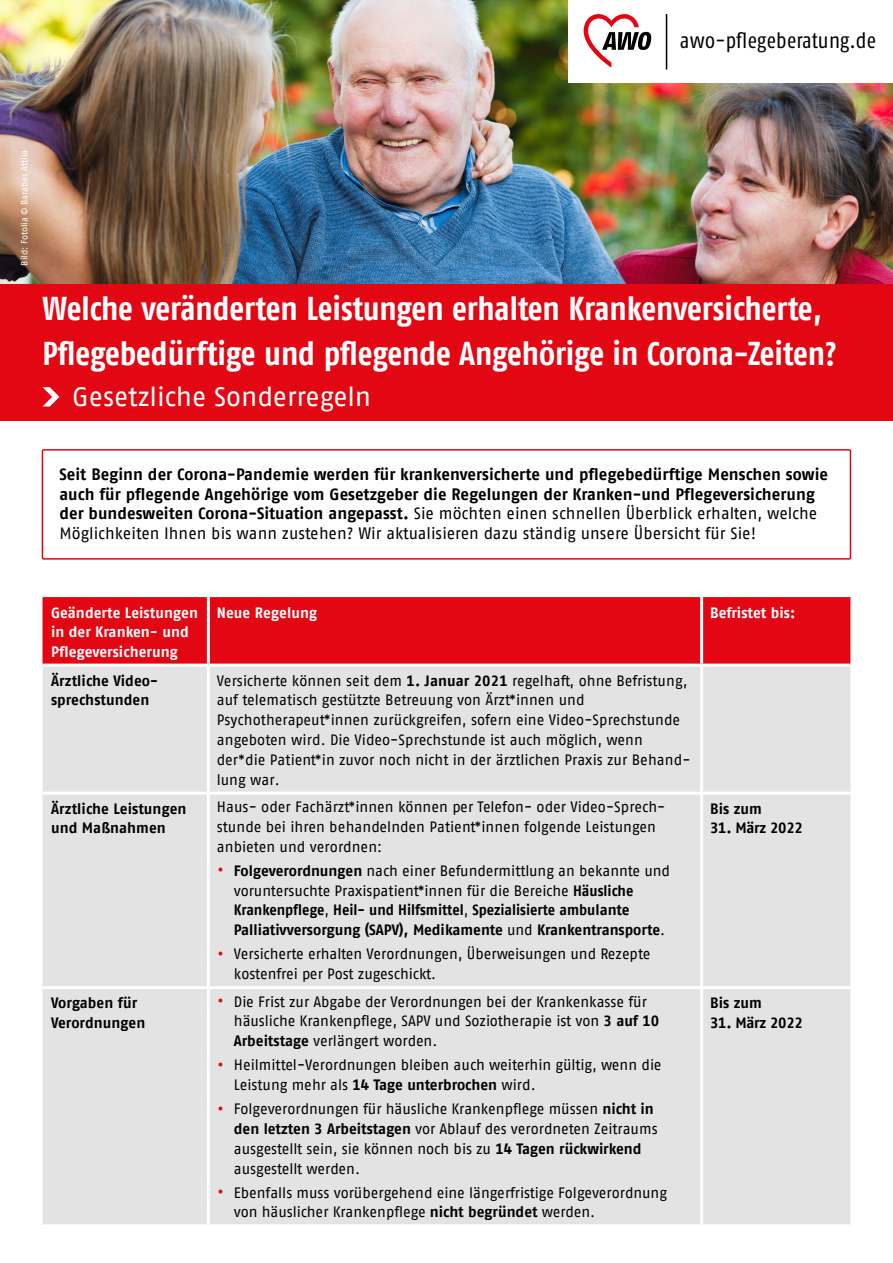
<style>
.page{position:relative;width:893px;height:1263px;background:#fff}
.page>*{position:absolute;margin:0;border:0;box-sizing:border-box;transform-origin:0 0}
.Titel_24_28{font:700 33px/45.6px "AWO Fago Cond";color:#fff}
.Untertitel{font:27px "AWO Fago Office";color:#fff}
.t1{font:21.9px "Fago Co";letter-spacing:.015em;color:#000}
.P_copy_11_14_Einganskasten{font:700 16.5px/19.5px "AWO Fago Office";color:#000}
.P_Tabelle{font:15px/19.8px "AWO Fago Office";color:#000}
.P_Tabelle-2{font:700 15px/19.8px "AWO Fago Office";color:#000}
.P_Tabellenkopf{font:700 15px/19.5px "AWO Fago Office";color:#fff}
.P_Tabelle-3{font:700 15px "AWO Fago Office";letter-spacing:-.02em;color:#000}
.t2{font:9px "AWO Fago Office";color:#fff}
.s1{font-weight:400}
.s2{font-weight:700}
.s3{font-weight:400;font-size:19.5px;color:#e30613}
.s4{font-size:19.5px;color:#e30613}
</style>
<div class="page">
<img style="left:0;top:0;width:893px;height:285px">
<div style="left:0;top:285px;width:893px;height:136px;background:#e30613"></div>
<div style="left:568px;top:0;width:325px;height:83px;background:#fff"></div>
<svg style="left:43px;top:387px;width:16px;height:19px"></svg>
<svg style="left:584px;top:14px;width:67px;height:54px"></svg>
<hr style="left:666px;top:14px;width:1px;height:56px;background:#000">
<div style="left:42px;top:449px;width:809px;height:111px;border:2px solid #e30613"></div>
<div style="left:43px;top:597px;width:807px;height:67px;background:#e30613"></div>
<div style="left:43px;top:667px;width:807px;height:557px;background:#e3e3e3"></div>
<hr style="left:700px;top:597px;width:3px;height:67px;background:#fff">
<hr style="left:207px;top:667px;width:3px;height:125px;background:#fff">
<hr style="left:700px;top:667px;width:3px;height:125px;background:#fff">
<hr style="left:43px;top:792px;width:165px;height:3px;background:#fff">
<hr style="left:702px;top:792px;width:148px;height:3px;background:#fff">
<hr style="left:43px;top:986px;width:165px;height:3px;background:#fff">
<hr style="left:207px;top:989px;width:3px;height:235px;background:#fff">
<hr style="left:702px;top:986px;width:148px;height:3px;background:#fff">
<hr style="left:700px;top:989px;width:3px;height:235px;background:#fff">
<hr style="left:207px;top:597px;width:3px;height:67px;background:#fff">
<hr style="left:208px;top:792px;width:494px;height:3px;background:#fff">
<hr style="left:207px;top:795px;width:3px;height:191px;background:#fff">
<hr style="left:700px;top:795px;width:3px;height:191px;background:#fff">
<hr style="left:208px;top:986px;width:494px;height:3px;background:#fff">
<p class="t1" style="left:680px;top:28px;width:198px">awo-pflegeberatung.de</p>
<p class="t2" style="left:19px;top:266px;width:117px;rotate:-90deg">Bild: Fotolia © Barabas Attila</p>
<h1 class="Titel_24_28" style="left:43px;top:285px;width:795px">Welche veränderten Leistungen erhalten Krankenversicherte,<br>Pflegebedürftige und pflegende Angehörige in Corona-Zeiten?</h1>
<p class="Untertitel" style="left:72px;top:381px;width:300px">Gesetzliche Sonderregeln</p>
<p class="P_copy_11_14_Einganskasten" style="left:59px;top:464px;width:770px">Seit Beginn der Corona-Pandemie werden für krankenversicherte und pflegebedürftige Menschen sowie auch für pflegende Angehörige vom Gesetzgeber die Regelungen der Kranken-und Pflegeversicherung der bundesweiten Corona-Situation angepasst. <span class="s1">Sie möchten einen schnellen Überblick erhalten, welche Möglichkeiten Ihnen bis wann zustehen? Wir aktualisieren dazu ständig unsere Übersicht für Sie!</span></p>
<p class="P_Tabellenkopf" style="left:51px;top:602px;width:148px">Geänderte Leistungen in der Kranken- und<br>Pflegeversicherung</p>
<p class="P_Tabellenkopf" style="left:217px;top:602px;width:102px">Neue Regelung</p>
<p class="P_Tabellenkopf" style="left:710px;top:602px;width:87px">Befristet bis:</p>
<p class="P_Tabelle-2" style="left:51px;top:670px;width:106px">Ärztliche Video&shy;sprechstunden</p>
<p class="P_Tabelle" style="left:217px;top:670px;width:475px">Versicherte können seit dem <span class="s2">1. Januar 2021</span> regelhaft, ohne Befristung, auf telematisch gestützte Betreuung von Ärzt*innen und Psychotherapeut*innen zurückgreifen, sofern eine Video-Sprechstunde angeboten wird. Die Video-Sprechstunde ist auch möglich, wenn der*die Patient*in zuvor noch nicht in der ärztlichen Praxis zur Behand&shy;lung war.</p>
<p class="P_Tabelle-2" style="left:51px;top:798px;width:137px">Ärztliche Leistungen und Maßnahmen</p>
<p class="P_Tabelle" style="left:217px;top:797px;width:450px">Haus- oder Fachärzt*innen können per Telefon- oder Video-Sprech&shy;stunde bei ihren behandelnden Patient*innen folgende Leistungen anbieten und verordnen:</p>
<p class="P_Tabelle-2" style="left:234px;top:860px;width:438px;text-indent:-17px"><span class="s3">•</span> Folgeverordnungen <span class="s1">nach einer Befundermittlung an bekannte und voruntersuchte Praxispatient*innen für die Bereiche</span> Häusliche Krankenpflege<span class="s1">,</span> Heil- und Hilfsmittel<span class="s1">,</span> Spezialisierte ambulante Palliativversorgung (SAPV), Medikamente <span class="s1">und</span> Krankentransporte<span class="s1">.</span></p>
<p class="P_Tabelle" style="left:234px;top:944px;width:418px;text-indent:-17px"><span class="s4">•</span> Versicherte erhalten Verordnungen, Überweisungen und Rezepte kostenfrei per Post zugeschickt.</p>
<p class="P_Tabelle-2" style="left:710px;top:798px;width:53px">Bis zum</p>
<p class="P_Tabelle-3" style="left:710px;top:819px;width:94px">31. März 2022</p>
<p class="P_Tabelle-2" style="left:51px;top:993px;width:96px">Vorgaben für<br>Verordnungen</p>
<p class="P_Tabelle" style="left:234px;top:991px;width:427px;text-indent:-17px"><span class="s4">•</span> Die Frist zur Abgabe der Verordnungen bei der Krankenkasse für häusliche Krankenpflege, SAPV und Soziotherapie ist von <span class="s2">3 auf 10<br>Arbeitstage</span> verlängert worden.</p>
<p class="P_Tabelle" style="left:234px;top:1055px;width:429px;text-indent:-17px"><span class="s4">•</span> Heilmittel-Verordnungen bleiben auch weiterhin gültig, wenn die<br>Leistung mehr als <span class="s2">14 Tage unterbrochen</span> wird.</p>
<p class="P_Tabelle" style="left:234px;top:1099px;width:425px;text-indent:-17px"><span class="s4">•</span> Folgeverordnungen für häusliche Krankenpflege müssen <span class="s2">nicht in den letzten 3 Arbeitstagen</span> vor Ablauf des verordneten Zeitraums ausgestellt sein, sie können noch bis zu <span class="s2">14 Tagen rückwirkend </span>ausgestellt werden.</p>
<p class="P_Tabelle" style="left:234px;top:1182px;width:435px;text-indent:-17px"><span class="s4">•</span> Ebenfalls muss vorübergehend eine längerfristige Folgeverordnung von häuslicher Krankenpflege <span class="s2">nicht begründet</span> werden.</p>
<p class="P_Tabelle-2" style="left:710px;top:993px;width:53px">Bis zum</p>
<p class="P_Tabelle-3" style="left:710px;top:1014px;width:94px">31. März 2022</p>
</div>
